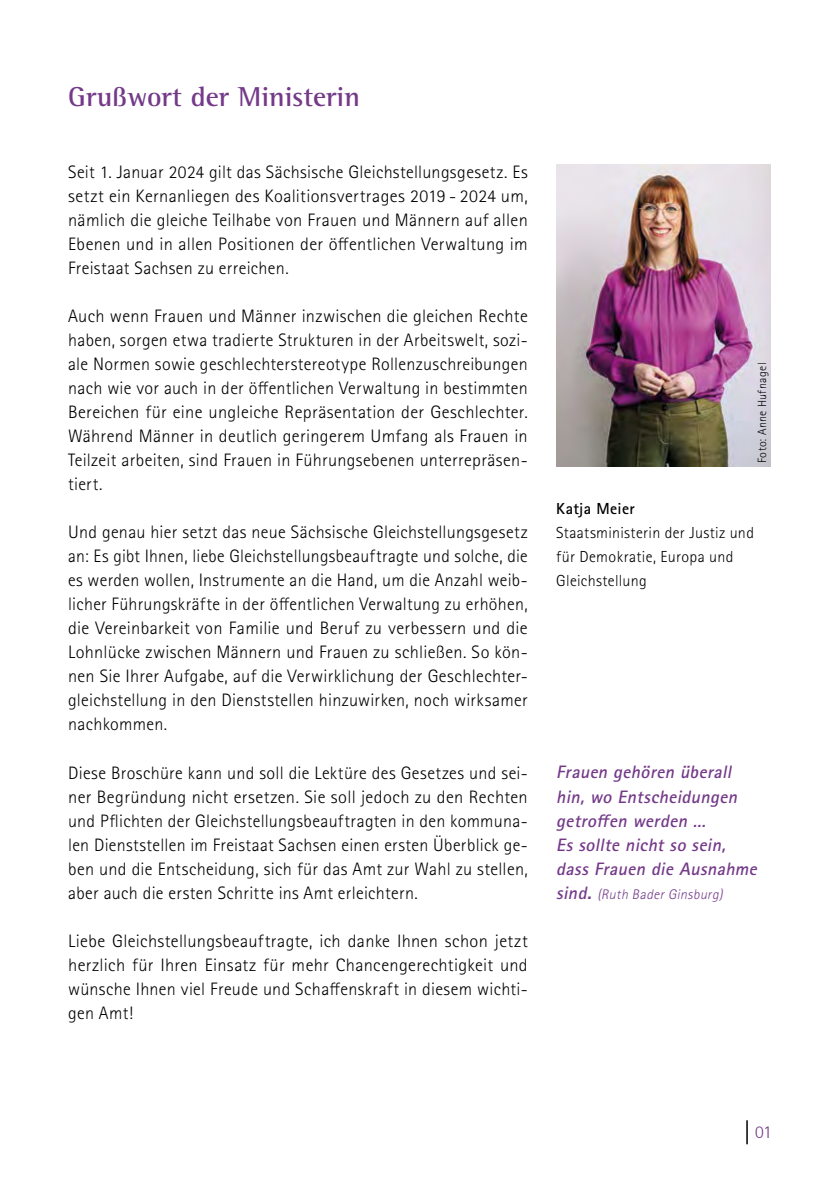
<style>
.page{position:relative;width:840px;height:1191px;background:#fff}
.page>*{position:absolute;margin:0;border:0;box-sizing:border-box;transform-origin:0 0}
.t1{font:700 28px "Rotis Semiserif AT";color:#743a89}
.t2{font:300 18px/24px "Rotis Sans Serif Pro";letter-spacing:.015em;color:#000;text-align:justify}
.t3{font:italic 700 18px/24px "Rotis Sans Serif Pro";color:#743a89}
.t4{font:300 18px "Rotis Sans Serif 45";color:#743a89}
.BU{font:300 16px/24px "Rotis Sans Serif Pro";letter-spacing:.02em;color:#000}
.BU-2{font:700 16px "Rotis Sans Serif Pro";letter-spacing:.02em;color:#000}
.t5{font:italic 300 14px "Rotis Sans Serif Pro";color:#743a89}
.t6{font:300 12px "Rotis Sans Serif Pro";letter-spacing:.03em;color:#000}
.s1{font-weight:700;font-size:18px}
</style>
<div class="page">
<hr style="left:745px;top:1120px;width:2px;height:24px;background:#000">
<img style="left:556px;top:164px;width:214px;height:302px">
<h3 class="t1" style="left:68px;top:80px;width:293px">Grußwort der Ministerin</h3>
<p class="t2" style="left:68px;top:160px;width:461px">Seit 1. Januar 2024 gilt das Sächsische Gleichstellungsgesetz. Es setzt ein Kernanliegen des Koalitionsvertrages 2019 - 2024 um, nämlich die gleiche Teilhabe von Frauen und Männern auf allen Ebenen und in allen Positionen der öffentlichen Verwaltung im Freistaat Sachsen zu erreichen.</p>
<p class="t2" style="left:68px;top:304px;width:461px">Auch wenn Frauen und Männer inzwischen die gleichen Rechte haben, sorgen etwa tradierte Strukturen in der Arbeitswelt, sozi&shy;ale Normen sowie geschlechterstereotype Rollenzuschreibungen nach wie vor auch in der öffentlichen Verwaltung in bestimmten Bereichen für eine ungleiche Repräsentation der Geschlechter.<br>Während Männer in deutlich geringerem Umfang als Frauen in Teilzeit arbeiten, sind Frauen in Führungsebenen unterrepräsen&shy;tiert.</p>
<p class="t2" style="left:68px;top:520px;width:461px">Und genau hier setzt das neue Sächsische Gleichstellungsgesetz an: Es gibt Ihnen, liebe Gleichstellungsbeauftragte und solche, die es werden wollen, Instrumente an die Hand, um die Anzahl weib&shy;licher Führungskräfte in der öffentlichen Verwaltung zu erhöhen, die Vereinbarkeit von Familie und Beruf zu verbessern und die Lohnlücke zwischen Männern und Frauen zu schließen. So kön&shy;nen Sie Ihrer Aufgabe, auf die Verwirklichung der Geschlechter&shy;gleichstellung in den Dienststellen hinzuwirken, noch wirksamer nachkommen.</p>
<p class="t2" style="left:68px;top:760px;width:461px">Diese Broschüre kann und soll die Lektüre des Gesetzes und sei&shy;ner Begründung nicht ersetzen. Sie soll jedoch zu den Rechten und Pflichten der Gleichstellungsbeauftragten in den kommuna&shy;len Dienststellen im Freistaat Sachsen einen ersten Überblick ge&shy;ben und die Entscheidung, sich für das Amt zur Wahl zu stellen, aber auch die ersten Schritte ins Amt erleichtern.</p>
<p class="t2" style="left:68px;top:928px;width:461px">Liebe Gleichstellungsbeauftragte, ich danke Ihnen schon jetzt herzlich für Ihren Einsatz für mehr Chancengerechtigkeit und wünsche Ihnen viel Freude und Schaffenskraft in diesem wichti&shy;gen Amt!</p>
<p class="t6" style="left:754px;top:463px;width:102px;rotate:-90deg">Foto: Anne Hufnagel</p>
<p class="BU-2" style="left:556px;top:499px;width:80px">Katja Meier</p>
<p class="BU" style="left:556px;top:521px;width:199px">Staatsministerin der Justiz und für Demokratie, Europa und<br>Gleichstellung</p>
<p class="t3" style="left:556px;top:760px;width:186px">Frauen gehören überall hin, wo Entscheidungen</p>
<p class="t3" style="left:556px;top:808px;width:155px">getroffen werden …</p>
<p class="t3" style="left:556px;top:832px;width:175px">Es sollte nicht so sein,</p>
<p class="t3" style="left:556px;top:856px;width:206px">dass Frauen die Ausnahme</p>
<p class="t5" style="left:556px;top:885px;width:171px"><span class="s1">sind.</span> (Ruth Bader Ginsburg)</p>
<p class="t4" style="left:754px;top:1122px;width:18px">01</p>
</div>
